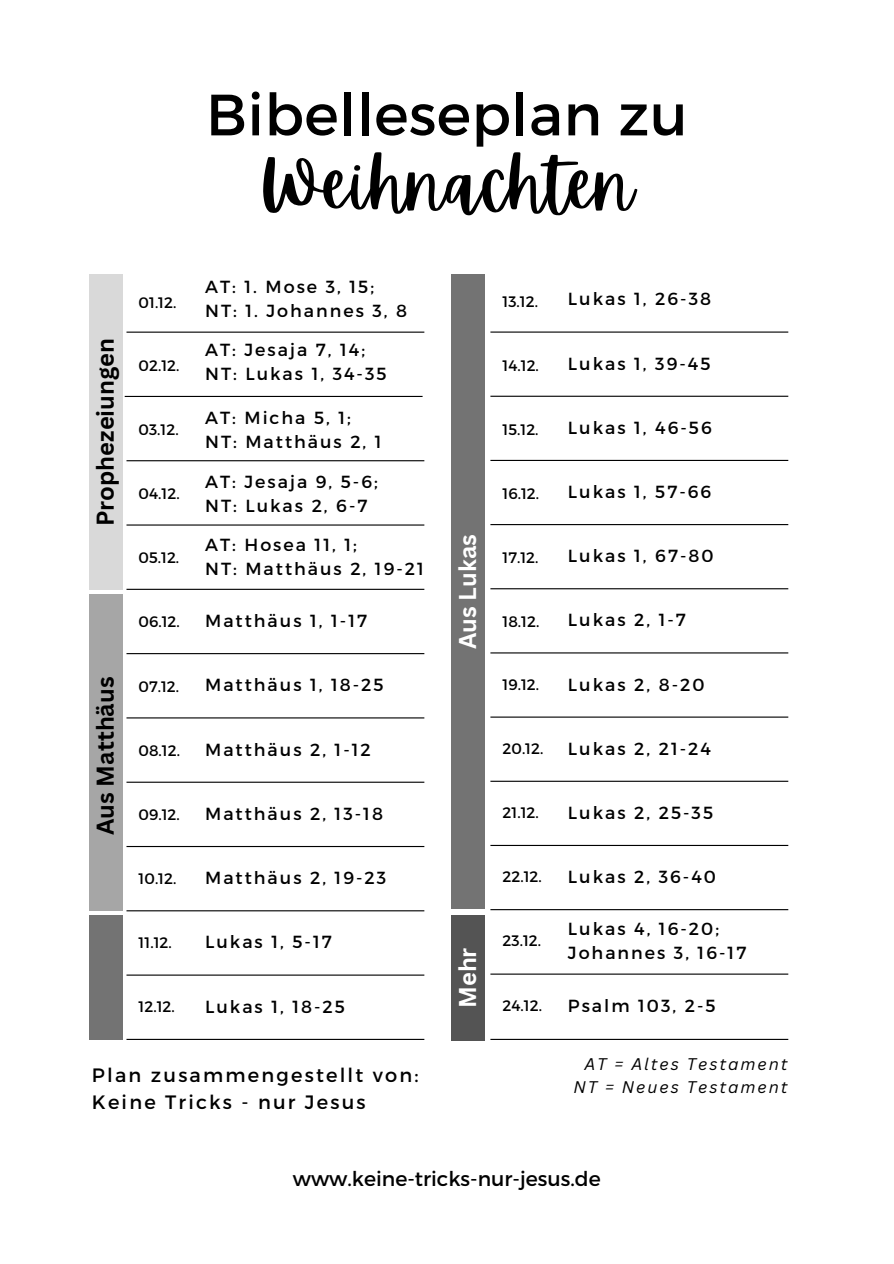
<style>
.page{position:relative;width:894px;height:1264px;background:#fff}
.page>*{position:absolute;margin:0;border:0;box-sizing:border-box;transform-origin:0 0}
.t1{font:69.9px "Apricots";letter-spacing:.01em;color:#000}
.t2{font:58.05px "Montserrat";letter-spacing:.01em;color:#000}
.t3{font:700 23.7px "Canva Sans";color:#000}
.t4{font:700 23.7px "Canva Sans";color:#fff}
.t5{font:20.4px "Montserrat";color:#000}
.t6{font:19.35px "Montserrat";letter-spacing:.115em;color:#000}
.t7{font:17.55px "Montserrat";letter-spacing:.115em;color:#000}
.t8{font:italic 16.35px "Canva Sans";letter-spacing:.115em;color:#000}
.t9{font:15.15px "Montserrat";color:#000}
</style>
<div class="page">
<hr style="left:126px;top:460px;width:298px;height:1px;background:#000">
<hr style="left:126px;top:588px;width:298px;height:2px;background:#000">
<hr style="left:126px;top:717px;width:298px;height:1px;background:#000">
<hr style="left:126px;top:846px;width:298px;height:1px;background:#000">
<hr style="left:126px;top:974px;width:298px;height:1px;background:#000">
<hr style="left:126px;top:524px;width:298px;height:1px;background:#000">
<hr style="left:126px;top:653px;width:298px;height:1px;background:#000">
<hr style="left:126px;top:781px;width:298px;height:1px;background:#000">
<hr style="left:126px;top:910px;width:298px;height:1px;background:#000">
<hr style="left:126px;top:1038px;width:298px;height:1px;background:#000">
<hr style="left:490px;top:460px;width:298px;height:1px;background:#000">
<hr style="left:490px;top:588px;width:298px;height:1px;background:#000">
<hr style="left:490px;top:716px;width:298px;height:1px;background:#000">
<hr style="left:490px;top:844px;width:298px;height:2px;background:#000">
<hr style="left:490px;top:973px;width:298px;height:1px;background:#000">
<hr style="left:490px;top:396px;width:298px;height:1px;background:#000">
<hr style="left:490px;top:524px;width:298px;height:1px;background:#000">
<hr style="left:490px;top:652px;width:298px;height:1px;background:#000">
<hr style="left:490px;top:780px;width:298px;height:1px;background:#000">
<hr style="left:490px;top:909px;width:298px;height:1px;background:#000">
<hr style="left:490px;top:1038px;width:298px;height:1px;background:#000">
<hr style="left:125px;top:396px;width:297px;height:1px;background:#000">
<hr style="left:126px;top:331px;width:298px;height:2px;background:#000">
<hr style="left:490px;top:331px;width:298px;height:1px;background:#000">
<div style="left:89px;top:274px;width:34px;height:316px;background:#d9d9d9"></div>
<div style="left:89px;top:594px;width:34px;height:316px;background:#a6a6a6"></div>
<div style="left:89px;top:915px;width:34px;height:124px;background:#737373"></div>
<div style="left:451px;top:274px;width:34px;height:635px;background:#737373"></div>
<div style="left:451px;top:915px;width:34px;height:125px;background:#545454"></div>
<p class="t2" style="left:206px;top:77px;width:483px">Bibelleseplan zu</p>
<p class="t1" style="left:259px;top:144px;width:375px">Weihnachten</p>
<p class="t3" style="left:88px;top:526px;width:189px;rotate:-90deg">Prophezeiungen</p>
<p class="t3" style="left:88px;top:835px;width:160px;rotate:-90deg">Aus Matthäus</p>
<p class="t9" style="left:139px;top:293px;width:39px">01.12.</p>
<p class="t9" style="left:139px;top:356px;width:42px">02.12.</p>
<p class="t9" style="left:139px;top:420px;width:42px">03.12.</p>
<p class="t9" style="left:139px;top:484px;width:42px">04.12.</p>
<p class="t9" style="left:139px;top:548px;width:42px">05.12.</p>
<p class="t7" style="left:205px;top:275px;width:170px">AT: 1. Mose 3, 15;</p>
<p class="t7" style="left:205px;top:299px;width:203px">NT: 1. Johannes 3, 8</p>
<p class="t7" style="left:205px;top:338px;width:161px">AT: Jesaja 7, 14;</p>
<p class="t7" style="left:205px;top:362px;width:183px">NT: Lukas 1, 34-35</p>
<p class="t7" style="left:205px;top:406px;width:147px">AT: Micha 5, 1;</p>
<p class="t7" style="left:205px;top:430px;width:178px">NT: Matthäus 2, 1</p>
<p class="t7" style="left:205px;top:470px;width:174px">AT: Jesaja 9, 5-6;</p>
<p class="t7" style="left:205px;top:494px;width:164px">NT: Lukas 2, 6-7</p>
<p class="t7" style="left:205px;top:533px;width:153px">AT: Hosea 11, 1;</p>
<p class="t7" style="left:205px;top:557px;width:220px">NT: Matthäus 2, 19-21</p>
<p class="t9" style="left:139px;top:612px;width:43px">06.12.</p>
<p class="t7" style="left:205px;top:609px;width:163px">Matthäus 1, 1-17</p>
<p class="t9" style="left:139px;top:676px;width:42px">07.12.</p>
<p class="t7" style="left:205px;top:673px;width:180px">Matthäus 1, 18-25</p>
<p class="t9" style="left:139px;top:740px;width:43px">08.12.</p>
<p class="t7" style="left:205px;top:738px;width:167px">Matthäus 2, 1-12</p>
<p class="t9" style="left:139px;top:804px;width:43px">09.12.</p>
<p class="t7" style="left:205px;top:802px;width:179px">Matthäus 2, 13-18</p>
<p class="t9" style="left:139px;top:868px;width:39px">10.12.</p>
<p class="t7" style="left:205px;top:866px;width:183px">Matthäus 2, 19-23</p>
<p class="t9" style="left:139px;top:932px;width:35px">11.12.</p>
<p class="t7" style="left:205px;top:930px;width:128px">Lukas 1, 5-17</p>
<p class="t9" style="left:139px;top:996px;width:38px">12.12.</p>
<p class="t7" style="left:205px;top:995px;width:141px">Lukas 1, 18-25</p>
<p class="t4" style="left:450px;top:649px;width:116px;rotate:-90deg">Aus Lukas</p>
<p class="t4" style="left:450px;top:1008px;width:62px;rotate:-90deg">Mehr</p>
<p class="t9" style="left:502px;top:292px;width:37px">13.12.</p>
<p class="t7" style="left:567px;top:288px;width:145px">Lukas 1, 26-38</p>
<p class="t9" style="left:502px;top:355px;width:38px">14.12.</p>
<p class="t7" style="left:567px;top:352px;width:144px">Lukas 1, 39-45</p>
<p class="t9" style="left:502px;top:419px;width:38px">15.12.</p>
<p class="t7" style="left:567px;top:416px;width:145px">Lukas 1, 46-56</p>
<p class="t9" style="left:502px;top:483px;width:38px">16.12.</p>
<p class="t7" style="left:567px;top:480px;width:145px">Lukas 1, 57-66</p>
<p class="t9" style="left:502px;top:547px;width:37px">17.12.</p>
<p class="t7" style="left:567px;top:544px;width:147px">Lukas 1, 67-80</p>
<p class="t9" style="left:502px;top:611px;width:38px">18.12.</p>
<p class="t7" style="left:567px;top:608px;width:119px">Lukas 2, 1-7</p>
<p class="t9" style="left:502px;top:675px;width:38px">19.12.</p>
<p class="t7" style="left:567px;top:673px;width:138px">Lukas 2, 8-20</p>
<p class="t9" style="left:502px;top:739px;width:42px">20.12.</p>
<p class="t7" style="left:567px;top:737px;width:145px">Lukas 2, 21-24</p>
<p class="t9" style="left:502px;top:803px;width:38px">21.12.</p>
<p class="t7" style="left:567px;top:801px;width:147px">Lukas 2, 25-35</p>
<p class="t9" style="left:502px;top:866px;width:41px">22.12.</p>
<p class="t7" style="left:567px;top:865px;width:149px">Lukas 2, 36-40</p>
<p class="t9" style="left:502px;top:931px;width:40px">23.12.</p>
<p class="t7" style="left:567px;top:917px;width:153px">Lukas 4, 16-20;</p>
<p class="t7" style="left:567px;top:941px;width:180px">Johannes 3, 16-17</p>
<p class="t9" style="left:502px;top:995px;width:41px">24.12.</p>
<p class="t7" style="left:567px;top:994px;width:149px">Psalm 103, 2-5</p>
<p class="t6" style="left:92px;top:1062px;width:328px">Plan zusammengestellt von:</p>
<p class="t6" style="left:92px;top:1089px;width:275px">Keine Tricks - nur Jesus</p>
<p class="t8" style="left:584px;top:1052px;width:205px">AT = Altes Testament</p>
<p class="t8" style="left:573px;top:1075px;width:215px">NT = Neues Testament</p>
<p class="t5" style="left:293px;top:1165px;width:309px">www.keine-tricks-nur-jesus.de</p>
</div>
